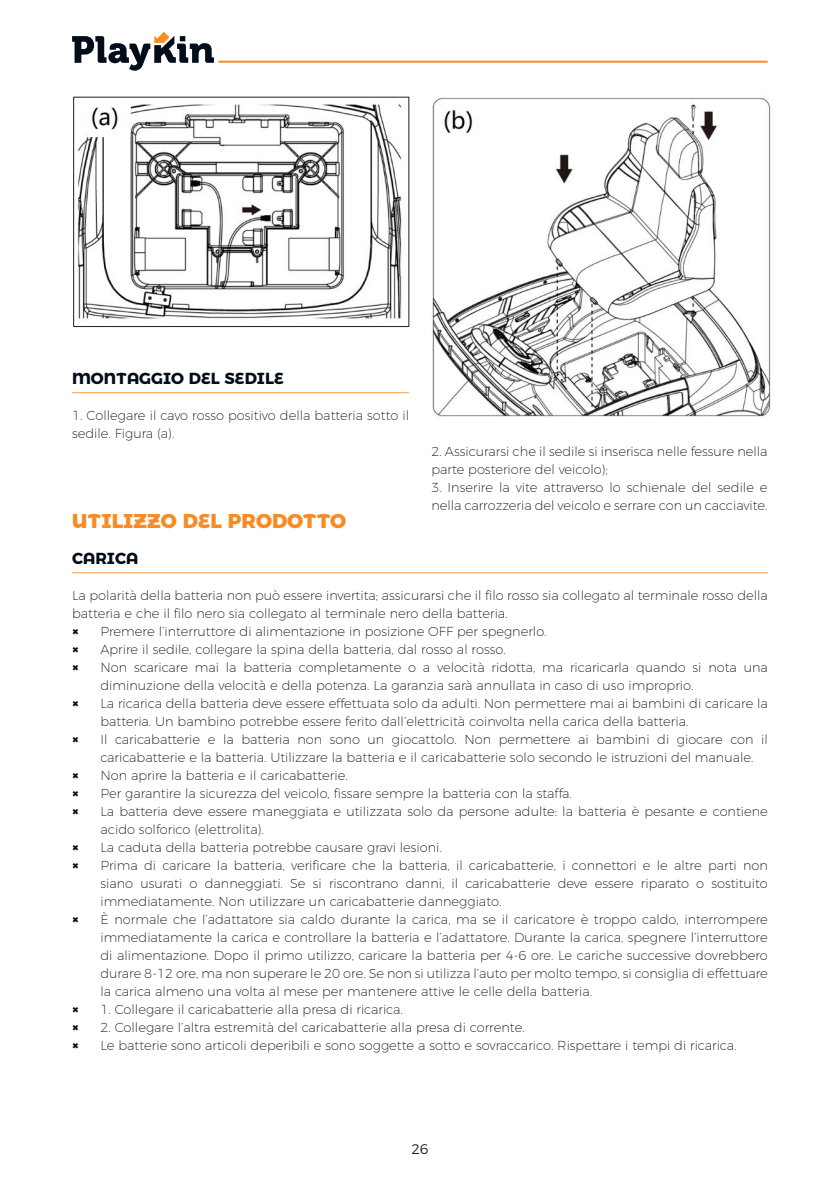
<style>
.page{position:relative;width:840px;height:1191px;background:#fff}
.page>*{position:absolute;margin:0;border:0;box-sizing:border-box;transform-origin:0 0}
.TITOL_PRINCIPAL_ES{font:800 20px "Montserrat Alternates";color:#f68c23}
.TITOL_2_ES{font:700 16px "Montserrat Alternates";color:#030d1a}
.t1{font:300 14px "Montserrat Alternates";color:#231f20}
.Interior{font:200 13px/18px "Montserrat";color:#030d1a}
.t2{font:900 13px "Montserrat";color:#030d1a}
</style>
<div class="page">
<svg style="left:72px;top:32px;width:142px;height:39px"></svg>
<hr style="left:218px;top:61px;width:549px;height:2px;background:#f68c23">
<hr style="left:72px;top:572px;width:695px;height:1px;background:#f8a14c">
<hr style="left:72px;top:392px;width:337px;height:1px;background:#f8a14c">
<img style="left:77px;top:103px;width:325px;height:216px">
<div style="left:73px;top:97px;width:336px;height:230px;border:1px solid #231f20"></div>
<img style="left:432px;top:97px;width:339px;height:321px">
<p class="TITOL_2_ES" style="left:72px;top:365px;width:213px">MONTAGGIO DEL SEDILE</p>
<p class="Interior" style="left:72px;top:405px;width:338px">1. Collegare il cavo rosso positivo della batteria sotto il sedile. Figura (a).</p>
<p class="Interior" style="left:431px;top:441px;width:337px">2. Assicurarsi che il sedile si inserisca nelle fessure nella parte posteriore del veicolo);</p>
<p class="Interior" style="left:431px;top:477px;width:337px">3. Inserire la vite attraverso lo schienale del sedile e nella carrozzeria del veicolo e serrare con un cacciavite.</p>
<p class="TITOL_PRINCIPAL_ES" style="left:72px;top:504px;width:275px">UTILIZZO DEL PRODOTTO</p>
<p class="TITOL_2_ES" style="left:72px;top:545px;width:68px">CARICA</p>
<p class="Interior" style="left:72px;top:585px;width:697px">La polarità della batteria non può essere invertita; assicurarsi che il filo rosso sia collegato al terminale rosso della batteria e che il filo nero sia collegato al terminale nero della batteria.</p>
<p class="t2" style="left:72px;top:620px;width:8px">×</p>
<p class="Interior" style="left:100px;top:621px;width:447px">Premere l’interruttore di alimentazione in posizione OFF per spegnerlo.</p>
<p class="t2" style="left:72px;top:638px;width:8px">×</p>
<p class="Interior" style="left:100px;top:639px;width:406px">Aprire il sedile, collegare la spina della batteria, dal rosso al rosso.</p>
<p class="t2" style="left:72px;top:656px;width:8px">×</p>
<p class="Interior" style="left:100px;top:657px;width:668px">Non scaricare mai la batteria completamente o a velocità ridotta, ma ricaricarla quando si nota una diminuzione della velocità e della potenza. La garanzia sarà annullata in caso di uso improprio.</p>
<p class="t2" style="left:72px;top:692px;width:8px">×</p>
<p class="Interior" style="left:100px;top:693px;width:668px">La ricarica della batteria deve essere effettuata solo da adulti. Non permettere mai ai bambini di caricare la batteria. Un bambino potrebbe essere ferito dall’elettricità coinvolta nella carica della batteria.</p>
<p class="t2" style="left:72px;top:728px;width:8px">×</p>
<p class="Interior" style="left:100px;top:729px;width:668px">Il caricabatterie e la batteria non sono un giocattolo. Non permettere ai bambini di giocare con il caricabatterie e la batteria. Utilizzare la batteria e il caricabatterie solo secondo le istruzioni del manuale.</p>
<p class="t2" style="left:72px;top:764px;width:8px">×</p>
<p class="Interior" style="left:100px;top:765px;width:248px">Non aprire la batteria e il caricabatterie.</p>
<p class="t2" style="left:72px;top:782px;width:8px">×</p>
<p class="Interior" style="left:100px;top:783px;width:472px">Per garantire la sicurezza del veicolo, fissare sempre la batteria con la staffa.</p>
<p class="t2" style="left:72px;top:800px;width:8px">×</p>
<p class="Interior" style="left:100px;top:801px;width:668px">La batteria deve essere maneggiata e utilizzata solo da persone adulte: la batteria è pesante e contiene acido solforico (elettrolita).</p>
<p class="t2" style="left:72px;top:836px;width:8px">×</p>
<p class="Interior" style="left:100px;top:837px;width:342px">La caduta della batteria potrebbe causare gravi lesioni.</p>
<p class="t2" style="left:72px;top:854px;width:8px">×</p>
<p class="Interior" style="left:100px;top:855px;width:668px;text-align:justify">Prima di caricare la batteria, verificare che la batteria, il caricabatterie, i connettori e le altre parti non siano usurati o danneggiati. Se si riscontrano danni, il caricabatterie deve essere riparato o sostituito immediatamente. Non utilizzare un caricabatterie danneggiato.</p>
<p class="t2" style="left:72px;top:908px;width:8px">×</p>
<p class="Interior" style="left:100px;top:909px;width:668px;text-align:justify">È normale che l’adattatore sia caldo durante la carica, ma se il caricatore è troppo caldo, interrompere immediatamente la carica e controllare la batteria e l’adattatore. Durante la carica, spegnere l’interruttore di alimentazione. Dopo il primo utilizzo, caricare la batteria per 4-6 ore. Le cariche successive dovrebbero durare 8-12 ore, ma non superare le 20 ore. Se non si utilizza l’auto per molto tempo, si consiglia di effettuare la carica almeno una volta al mese per mantenere attive le celle della batteria.</p>
<p class="t2" style="left:72px;top:998px;width:8px">×</p>
<p class="Interior" style="left:100px;top:999px;width:304px">1. Collegare il caricabatterie alla presa di ricarica.</p>
<p class="t2" style="left:72px;top:1016px;width:8px">×</p>
<p class="Interior" style="left:100px;top:1017px;width:425px">2. Collegare l’altra estremità del caricabatterie alla presa di corrente.</p>
<p class="t2" style="left:72px;top:1034px;width:8px">×</p>
<p class="Interior" style="left:100px;top:1035px;width:637px">Le batterie sono articoli deperibili e sono soggette a sotto e sovraccarico. Rispettare i tempi di ricarica.</p>
<p class="t1" style="left:411px;top:1138px;width:19px">26</p>
</div>
